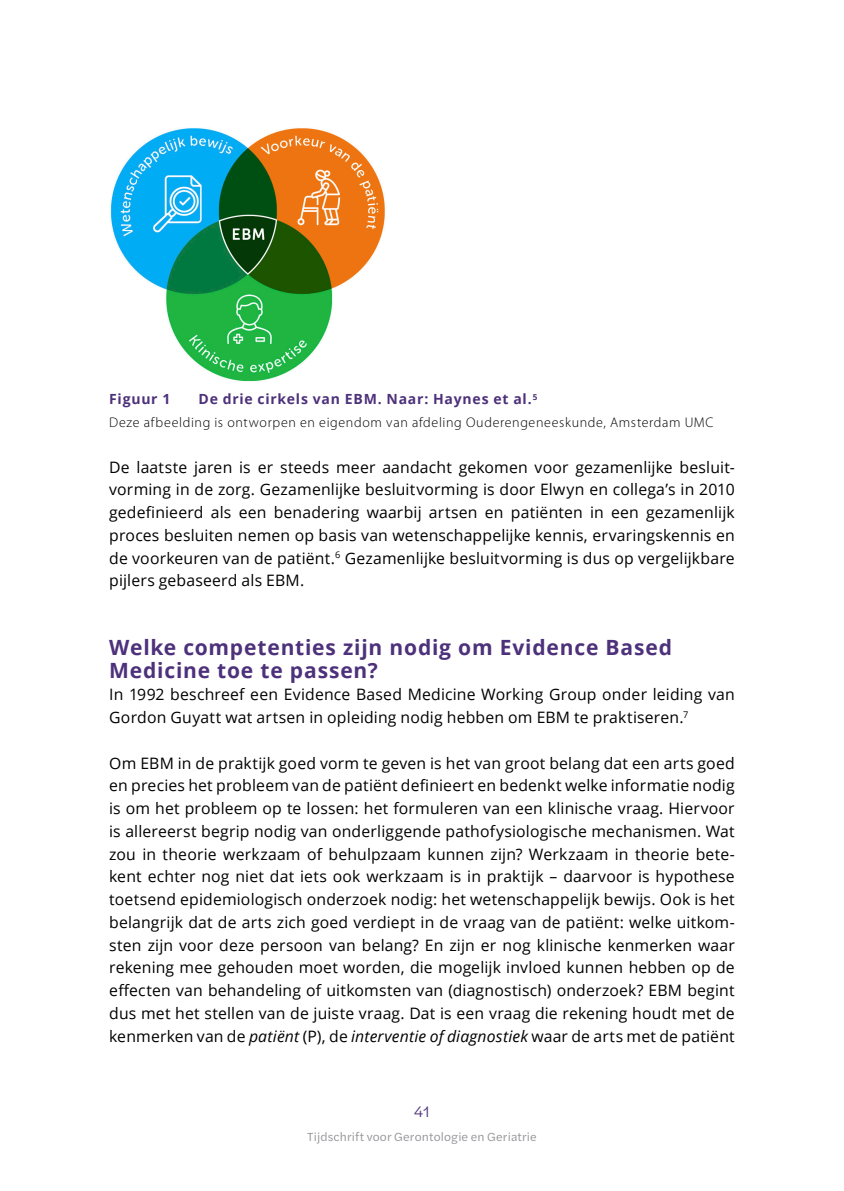
<style>
.page{position:relative;width:844px;height:1191px;background:#fff}
.page>*{position:absolute;margin:0;border:0;box-sizing:border-box;transform-origin:0 0}
.t1{font:700 21px/22.8px "Open Sans";letter-spacing:.035em;color:#4d317b}
.P_first{font:15.75px/22.8px "Open Sans";letter-spacing:.01em;color:#000;text-align:justify}
.P_H{font:15.75px/22.8px "Open Sans";letter-spacing:.01em;color:#000}
.t2{font:15.75px "Halyard Display";color:#4d317b}
.Source_F{font:300 14px "Myriad Pro";letter-spacing:.045em;color:#000}
.Caption_F{font:700 14px "Open Sans";letter-spacing:.055em;color:#4d317b}
.t3{font:12.25px "Halyard Text";letter-spacing:.015em;color:#939498}
.s1{font-style:italic}
</style>
<div class="page">
<img style="left:110px;top:128px;width:275px;height:254px">
<p class="Caption_F" style="left:109px;top:389px;width:63px">Figuur 1</p>
<p class="Caption_F" style="left:198px;top:389px;width:340px">De drie cirkels van EBM. Naar: Haynes et al.<sup>5</sup></p>
<p class="Source_F" style="left:109px;top:415px;width:605px">Deze afbeelding is ontworpen en eigendom van afdeling Ouderengeneeskunde, Amsterdam UMC</p>
<p class="P_first" style="left:109px;top:455px;width:627px">De laatste jaren is er steeds meer aandacht gekomen voor gezamenlijke besluit&shy;vorming in de zorg. Gezamenlijke besluitvorming is door Elwyn en collega’s in 2010 gedefinieerd als een benadering waarbij artsen en patiënten in een gezamenlijk proces besluiten nemen op basis van wetenschappelijke kennis, ervaringskennis en de voorkeuren van de patiënt.<sup>6</sup> Gezamenlijke besluitvorming is dus op vergelijkbare pijlers gebaseerd als EBM.</p>
<h2 class="t1" style="left:109px;top:635px;width:564px">Welke competenties zijn nodig om Evidence Based<br>Medicine toe te passen?</h2>
<p class="P_H" style="left:109px;top:683px;width:627px">In 1992 beschreef een Evidence Based Medicine Working Group onder leiding van<br>Gordon Guyatt wat artsen in opleiding nodig hebben om EBM te praktiseren.<sup>7</sup></p>
<p class="P_first" style="left:109px;top:751px;width:627px">Om EBM in de praktijk goed vorm te geven is het van groot belang dat een arts goed en precies het probleem van de patiënt definieert en bedenkt welke informatie nodig is om het probleem op te lossen: het formuleren van een klinische vraag. Hiervoor is allereerst begrip nodig van onderliggende pathofysiologische mechanismen. Wat zou in theorie werkzaam of behulpzaam kunnen zijn? Werkzaam in theorie bete&shy;kent echter nog niet dat iets ook werkzaam is in praktijk – daarvoor is hypothese toetsend epidemiologisch onderzoek nodig: het wetenschappelijk bewijs. Ook is het belangrijk dat de arts zich goed verdiept in de vraag van de patiënt: welke uitkom&shy;sten zijn voor deze persoon van belang? En zijn er nog klinische kenmerken waar rekening mee gehouden moet worden, die mogelijk invloed kunnen hebben op de effecten van behandeling of uitkomsten van (diagnostisch) onderzoek? EBM begint dus met het stellen van de juiste vraag. Dat is een vraag die rekening houdt met de kenmerken van de <span class="s1">patiënt</span> (P), de <span class="s1">interventie of diagnostiek</span> waar de arts met de patiënt</p>
<p class="t2" style="left:414px;top:1100px;width:17px">41</p>
<p class="t3" style="left:307px;top:1127px;width:231px">Tijdschrift voor Gerontologie en Geriatrie</p>
</div>
